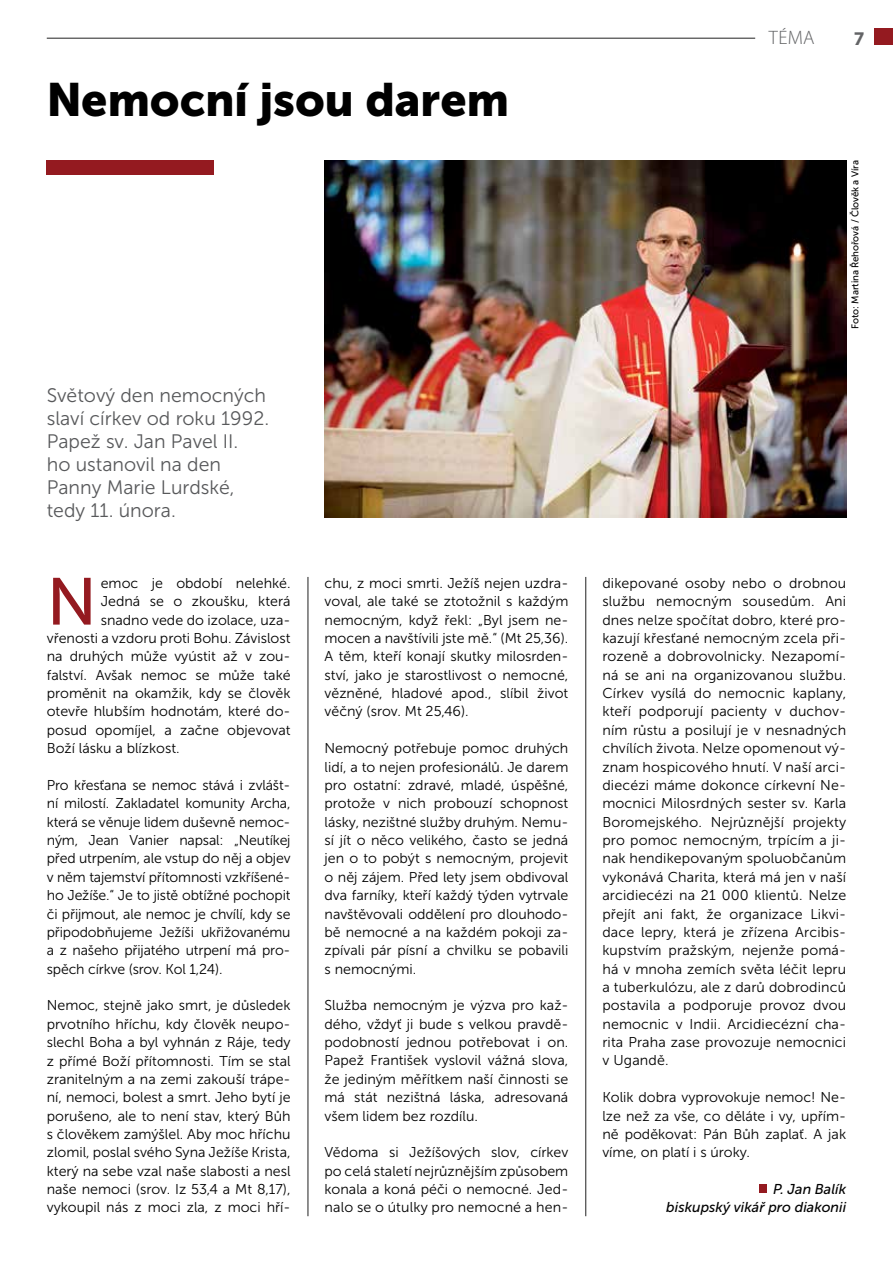
<style>
.page{position:relative;width:893px;height:1263px;background:#fff}
.page>*{position:absolute;margin:0;border:0;box-sizing:border-box;transform-origin:0 0}
.t1{font:66.3px "Museo Sans 500";color:#941a20}
.t2{font:46.5px "Museo Sans Cyrl 900";color:#000}
.t3{font:19.5px/23px "Museo Sans 300";color:#58595b}
.t4{font:300 19.5px "Myriad Pro";color:#636466}
.t5{font:700 19.5px "Myriad Pro";color:#636466}
.t6{font:14.25px/18.3px "Museo Sans 300";color:#000;text-align:justify}
.t7{font:italic 14.25px/18.3px "Museo Sans 500";color:#000;text-align:right}
.t8{font:9.75px "Museo Sans 500";letter-spacing:-.01em;color:#000}
</style>
<div class="page">
<div style="left:875px;top:29px;width:18px;height:16px;background:#941a20"></div>
<hr style="left:47px;top:38px;width:708px;height:1px;background:#000">
<div style="left:47px;top:160px;width:167px;height:14px;background:#941a20"></div>
<hr style="left:585px;top:577px;width:1px;height:639px;background:#000">
<hr style="left:308px;top:577px;width:1px;height:639px;background:#000">
<div style="left:759px;top:1184px;width:7px;height:9px;background:#941a20"></div>
<img style="left:325px;top:160px;width:521px;height:357px">
<h2 class="t2" style="left:47px;top:73px;width:464px">Nemocní jsou darem</h2>
<h3 class="t3" style="left:47px;top:384px;width:224px">Světový den nemocných slaví církev od roku 1992.<br>Papež sv. Jan Pavel II.<br>ho ustanovil na den<br>Panny Marie Lurdské, tedy 11. února.</h3>
<h1 class="t1" style="left:47px;top:565px;width:52px">N</h1>
<p class="t6" style="left:101px;top:574px;width:191px">emoc je období nelehké.</p>
<p class="t6" style="left:101px;top:592px;width:191px">Jedná se o zkoušku, která</p>
<p class="t6" style="left:101px;top:611px;width:191px">snadno vede do izolace, uza-</p>
<p class="t6" style="left:47px;top:629px;width:245px">vřenosti a vzdoru proti Bohu. Závislost</p>
<p class="t6" style="left:47px;top:647px;width:245px">na druhých může vyústit až v zou-</p>
<p class="t6" style="left:47px;top:666px;width:245px">falství. Avšak nemoc se může také</p>
<p class="t6" style="left:47px;top:684px;width:245px">proměnit na okamžik, kdy se člověk</p>
<p class="t6" style="left:47px;top:702px;width:245px">otevře hlubším hodnotám, které do-</p>
<p class="t6" style="left:47px;top:721px;width:245px">posud opomíjel, a začne objevovat</p>
<p class="t6" style="left:47px;top:739px;width:134px">Boží lásku a blízkost.</p>
<p class="t6" style="left:47px;top:776px;width:245px">Pro křesťana se nemoc stává i zvlášt&shy;ní milostí. Zakladatel komunity Archa, která se věnuje lidem duševně nemoc&shy;ným, Jean Vanier napsal: „Neutíkej před utrpením, ale vstup do něj a objev v něm tajemství přítomnosti vzkříšené&shy;ho Ježíše.“ Je to jistě obtížné pochopit či přijmout, ale nemoc je chvílí, kdy se připodobňujeme Ježíši ukřižovanému a z našeho přijatého utrpení má pro&shy;spěch církve (srov. Kol 1,24).</p>
<p class="t6" style="left:47px;top:996px;width:245px">Nemoc, stejně jako smrt, je důsledek prvotního hříchu, kdy člověk neupo&shy;slechl Boha a byl vyhnán z Ráje, tedy z přímé Boží přítomnosti. Tím se stal zranitelným a na zemi zakouší trápe&shy;ní, nemoci, bolest a smrt. Jeho bytí je porušeno, ale to není stav, který Bůh s člověkem zamýšlel. Aby moc hříchu zlomil, poslal svého Syna Ježíše Krista, který na sebe vzal naše slabosti a nesl naše nemoci (srov. Iz 53,4 a Mt 8,17), vykoupil nás z moci zla, z moci hří-</p>
<p class="t6" style="left:325px;top:574px;width:245px">chu, z moci smrti. Ježíš nejen uzdra&shy;voval, ale také se ztotožnil s každým nemocným, když řekl: „Byl jsem ne&shy;mocen a navštívili jste mě.“ (Mt 25,36).<br>A těm, kteří konají skutky milosrden&shy;ství, jako je starostlivost o nemocné, vězněné, hladové apod., slíbil život věčný (srov. Mt 25,46).</p>
<p class="t6" style="left:325px;top:739px;width:245px">Nemocný potřebuje pomoc druhých lidí, a to nejen profesionálů. Je darem pro ostatní: zdravé, mladé, úspěšné, protože v nich probouzí schopnost lásky, nezištné služby druhým. Nemu&shy;sí jít o něco velikého, často se jedná jen o to pobýt s nemocným, projevit o něj zájem. Před lety jsem obdivoval dva farníky, kteří každý týden vytrvale navštěvovali oddělení pro dlouhodo&shy;bě nemocné a na každém pokoji za&shy;zpívali pár písní a chvilku se pobavili s nemocnými.</p>
<p class="t6" style="left:325px;top:996px;width:245px">Služba nemocným je výzva pro kaž&shy;dého, vždyť ji bude s velkou pravdě&shy;podobností jednou potřebovat i on.<br>Papež František vyslovil vážná slova, že jediným měřítkem naší činnosti se má stát nezištná láska, adresovaná všem lidem bez rozdílu.</p>
<p class="t6" style="left:325px;top:1143px;width:245px">Vědoma si Ježíšových slov, církev po celá staletí nejrůznějším způsobem konala a koná péči o nemocné. Jed&shy;nalo se o útulky pro nemocné a hen-</p>
<h3 class="t4" style="left:769px;top:26px;width:47px">TÉMA</h3>
<h3 class="t5" style="left:854px;top:25px;width:12px">7</h3>
<p class="t8" style="left:850px;top:329px;width:170px;rotate:-90deg">Foto: Martina Řehořová / Člověk a Víra</p>
<p class="t6" style="left:602px;top:574px;width:245px">dikepované osoby nebo o drobnou službu nemocným sousedům. Ani dnes nelze spočítat dobro, které pro&shy;kazují křesťané nemocným zcela při&shy;rozeně a dobrovolnicky. Nezapomí&shy;ná se ani na organizovanou službu.<br>Církev vysílá do nemocnic kaplany, kteří podporují pacienty v duchov&shy;ním růstu a posilují je v nesnadných chvílích života. Nelze opomenout vý&shy;znam hospicového hnutí. V naší arci&shy;diecézi máme dokonce církevní Ne&shy;mocnici Milosrdných sester sv. Karla Boromejského. Nejrůznější projekty pro pomoc nemocným, trpícím a ji&shy;nak hendikepovaným spoluobčanům vykonává Charita, která má jen v naší arcidiecézi na 21 000 klientů. Nelze přejít ani fakt, že organizace Likvi&shy;dace lepry, která je zřízena Arcibis&shy;kupstvím pražským, nejenže pomá&shy;há v mnoha zemích světa léčit lepru a tuberkulózu, ale z darů dobrodinců postavila a podporuje provoz dvou nemocnic v Indii. Arcidiecézní cha&shy;rita Praha zase provozuje nemocnici v Ugandě.</p>
<p class="t6" style="left:602px;top:1088px;width:245px">Kolik dobra vyprovokuje nemoc! Ne&shy;lze než za vše, co děláte i vy, upřím&shy;ně poděkovat: Pán Bůh zaplať. A jak víme, on platí i s úroky.</p>
<p class="t7" style="left:666px;top:1180px;width:181px">P. Jan Balík<br>biskupský vikář pro diakonii</p>
</div>
